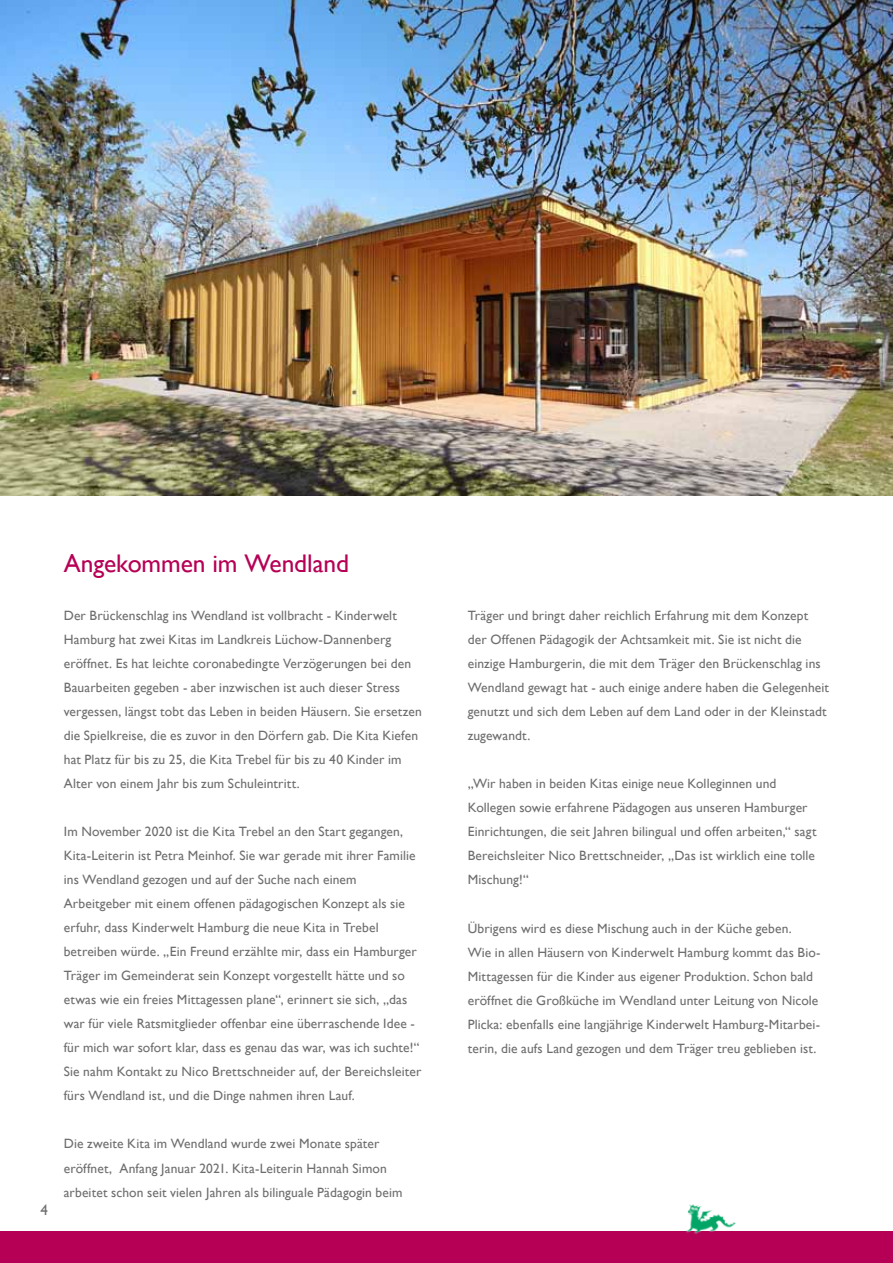
<style>
.page{position:relative;width:893px;height:1263px;background:#fff}
.page>*{position:absolute;margin:0;border:0;box-sizing:border-box;transform-origin:0 0}
.t1{font:25.5px "Gill Sans";letter-spacing:-.005em;color:#b60055}
.t2{font:15px "Gill Sans";color:#6e6e6e}
.t3{font:13.5px/24px "Gill Sans";letter-spacing:.01em;color:#6e6e6e}
</style>
<div class="page">
<div style="left:0;top:1231px;width:893px;height:32px;background:#b60055"></div>
<img style="left:0;top:0;width:893px;height:496px">
<img style="left:686px;top:1204px;width:50px;height:30px">
<p class="t2" style="left:40px;top:1201px;width:9px">4</p>
<h1 class="t1" style="left:64px;top:549px;width:287px">Angekommen im Wendland</h1>
<p class="t3" style="left:64px;top:604px;width:360px">Der Brückenschlag ins Wendland ist vollbracht - Kinderwelt Hamburg hat zwei Kitas im Landkreis Lüchow-Dannenberg eröffnet. Es hat leichte coronabedingte Verzögerungen bei den Bauarbeiten gegeben - aber inzwischen ist auch dieser Stress vergessen, längst tobt das Leben in beiden Häusern. Sie ersetzen die Spielkreise, die es zuvor in den Dörfern gab. Die Kita Kiefen hat Platz für bis zu 25, die Kita Trebel für bis zu 40 Kinder im Alter von einem Jahr bis zum Schuleintritt.</p>
<p class="t3" style="left:64px;top:820px;width:359px">Im November 2020 ist die Kita Trebel an den Start gegangen, Kita-Leiterin ist Petra Meinhof. Sie war gerade mit ihrer Familie ins Wendland gezogen und auf der Suche nach einem Arbeitgeber mit einem offenen pädagogischen Konzept als sie erfuhr, dass Kinderwelt Hamburg die neue Kita in Trebel betreiben würde. „Ein Freund erzählte mir, dass ein Hamburger Träger im Gemeinderat sein Konzept vorgestellt hätte und so etwas wie ein freies Mittagessen plane“, erinnert sie sich, „das war für viele Ratsmitglieder offenbar eine überraschende Idee - für mich war sofort klar, dass es genau das war, was ich suchte!“ Sie nahm Kontakt zu Nico Brettschneider auf, der Bereichsleiter fürs Wendland ist, und die Dinge nahmen ihren Lauf.</p>
<p class="t3" style="left:64px;top:1132px;width:340px">Die zweite Kita im Wendland wurde zwei Monate später eröffnet, Anfang Januar 2021. Kita-Leiterin Hannah Simon arbeitet schon seit vielen Jahren als bilinguale Pädagogin beim</p>
<p class="t3" style="left:468px;top:604px;width:363px">Träger und bringt daher reichlich Erfahrung mit dem Konzept der Offenen Pädagogik der Achtsamkeit mit. Sie ist nicht die einzige Hamburgerin, die mit dem Träger den Brückenschlag ins Wendland gewagt hat - auch einige andere haben die Gelegenheit genutzt und sich dem Leben auf dem Land oder in der Kleinstadt zugewandt.</p>
<p class="t3" style="left:468px;top:772px;width:350px">„Wir haben in beiden Kitas einige neue Kolleginnen und Kollegen sowie erfahrene Pädagogen aus unseren Hamburger Einrichtungen, die seit Jahren bilingual und offen arbeiten,“ sagt Bereichsleiter Nico Brettschneider, „Das ist wirklich eine tolle Mischung!“</p>
<p class="t3" style="left:468px;top:916px;width:354px">Übrigens wird es diese Mischung auch in der Küche geben.<br>Wie in allen Häusern von Kinderwelt Hamburg kommt das Bio-Mittagessen für die Kinder aus eigener Produktion. Schon bald eröffnet die Großküche im Wendland unter Leitung von Nicole Plicka: ebenfalls eine langjährige Kinderwelt Hamburg-Mitarbei&shy;terin, die aufs Land gezogen und dem Träger treu geblieben ist.</p>
</div>
